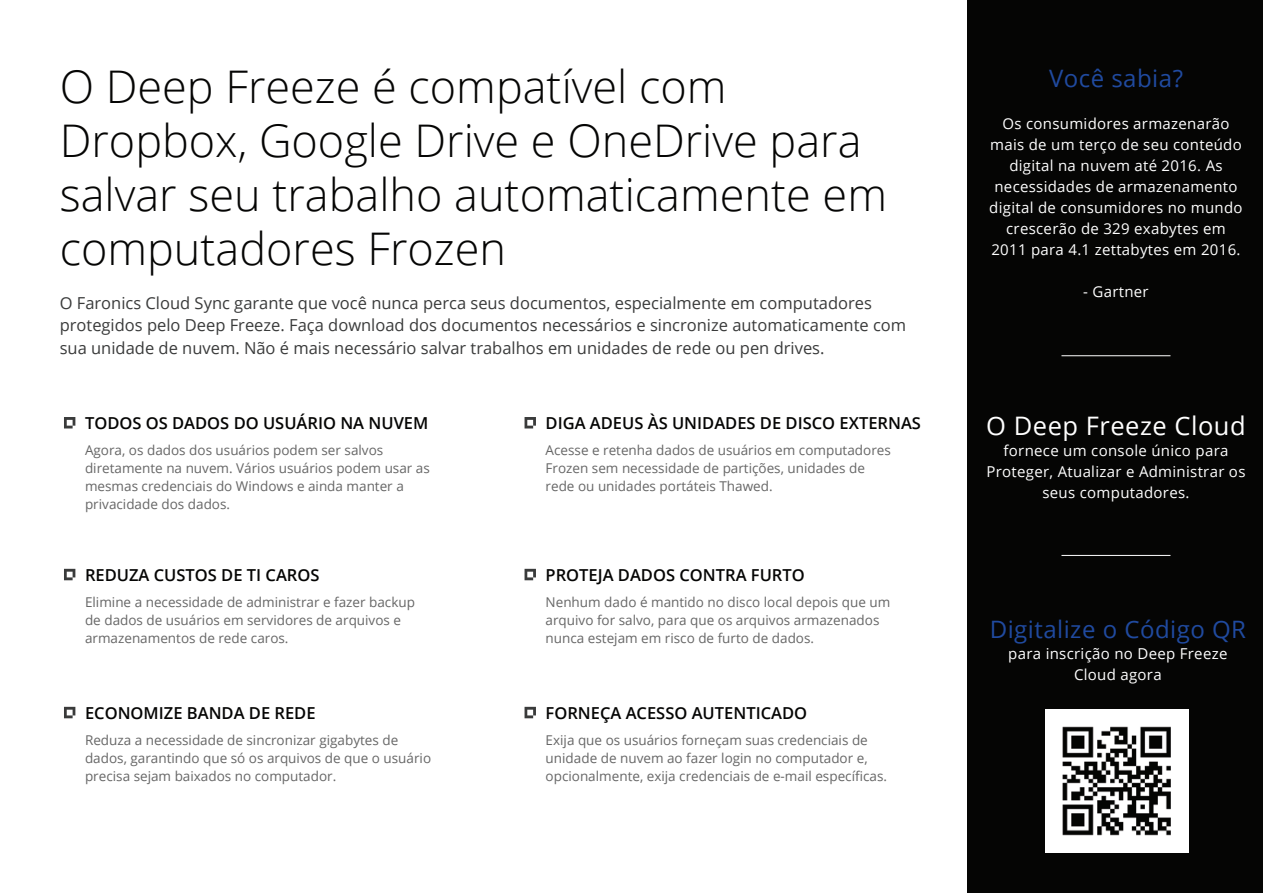
<style>
.page{position:relative;width:1263px;height:893px;background:#fff}
.page>*{position:absolute;margin:0;border:0;box-sizing:border-box;transform-origin:0 0}
.t1{font:300 45px/54px "Open Sans";color:#050504}
.t2{font:25.5px "Open Sans";letter-spacing:.02em;color:#fff}
.t3{font:24px "Open Sans";letter-spacing:.02em;color:#204a9f}
.t4{font:16.5px/22.5px "Open Sans";color:#3a3b3b}
.t5{font:600 16.5px "Open Sans";color:#050504}
.t6{font:15px/21px "Open Sans";letter-spacing:.02em;color:#fff;text-align:center}
.t7{font:13.5px/18px "Open Sans";color:#666}
</style>
<div class="page">
<div style="left:967px;top:0;width:296px;height:893px;background:#050504"></div>
<hr style="left:1061px;top:355px;width:109px;height:1px;background:#fff">
<svg style="left:64px;top:417px;width:11px;height:11px"></svg>
<img style="left:1045px;top:710px;width:143px;height:142px">
<hr style="left:1061px;top:555px;width:109px;height:1px;background:#fff">
<svg style="left:524px;top:417px;width:12px;height:11px"></svg>
<svg style="left:64px;top:569px;width:11px;height:11px"></svg>
<svg style="left:524px;top:569px;width:12px;height:11px"></svg>
<svg style="left:64px;top:707px;width:11px;height:11px"></svg>
<svg style="left:524px;top:707px;width:12px;height:11px"></svg>
<h1 class="t1" style="left:60px;top:59px;width:829px">O Deep Freeze é compatível com<br>Dropbox, Google Drive e OneDrive para salvar seu trabalho automaticamente em computadores Frozen</h1>
<p class="t4" style="left:60px;top:291px;width:848px">O Faronics Cloud Sync garante que você nunca perca seus documentos, especialmente em computadores protegidos pelo Deep Freeze. Faça download dos documentos necessários e sincronize automaticamente com sua unidade de nuvem. Não é mais necessário salvar trabalhos em unidades de rede ou pen drives.</p>
<p class="t5" style="left:85px;top:412px;width:345px">TODOS OS DADOS DO USUÁRIO NA NUVEM</p>
<p class="t7" style="left:85px;top:441px;width:346px">Agora, os dados dos usuários podem ser salvos diretamente na nuvem. Vários usuários podem usar as mesmas credenciais do Windows e ainda manter a privacidade dos dados.</p>
<p class="t5" style="left:85px;top:563px;width:236px">REDUZA CUSTOS DE TI CAROS</p>
<p class="t7" style="left:85px;top:593px;width:331px">Elimine a necessidade de administrar e fazer backup de dados de usuários em servidores de arquivos e armazenamentos de rede caros.</p>
<p class="t5" style="left:85px;top:701px;width:232px">ECONOMIZE BANDA DE REDE</p>
<p class="t7" style="left:85px;top:731px;width:348px">Reduza a necessidade de sincronizar gigabytes de dados, garantindo que só os arquivos de que o usuário precisa sejam baixados no computador.</p>
<p class="t5" style="left:546px;top:412px;width:377px">DIGA ADEUS ÀS UNIDADES DE DISCO EXTERNAS</p>
<p class="t7" style="left:546px;top:441px;width:347px">Acesse e retenha dados de usuários em computadores<br>Frozen sem necessidade de partições, unidades de rede ou unidades portáteis Thawed.</p>
<p class="t5" style="left:546px;top:563px;width:261px">PROTEJA DADOS CONTRA FURTO</p>
<p class="t7" style="left:546px;top:593px;width:346px">Nenhum dado é mantido no disco local depois que um arquivo for salvo, para que os arquivos armazenados nunca estejam em risco de furto de dados.</p>
<p class="t5" style="left:546px;top:701px;width:263px">FORNEÇA ACESSO AUTENTICADO</p>
<p class="t7" style="left:546px;top:731px;width:343px">Exija que os usuários forneçam suas credenciais de unidade de nuvem ao fazer login no computador e, opcionalmente, exija credenciais de e-mail específicas.</p>
<h3 class="t3" style="left:1049px;top:62px;width:135px">Você sabia?</h3>
<p class="t6" style="left:989px;top:113px;width:255px">Os consumidores armazenarão mais de um terço de seu conteúdo digital na nuvem até 2016. As necessidades de armazenamento digital de consumidores no mundo crescerão de 329 exabytes em<br>2011 para 4.1 zettabytes em 2016.</p>
<p class="t6" style="left:1083px;top:281px;width:67px">- Gartner</p>
<h2 class="t2" style="left:986px;top:409px;width:261px">O Deep Freeze Cloud</h2>
<p class="t6" style="left:986px;top:440px;width:260px">fornece um console único para<br>Proteger, Atualizar e Administrar os seus computadores.</p>
<h3 class="t3" style="left:990px;top:613px;width:258px">Digitalize o Código QR</h3>
<p class="t6" style="left:1008px;top:642px;width:221px">para inscrição no Deep Freeze<br>Cloud agora</p>
</div>
